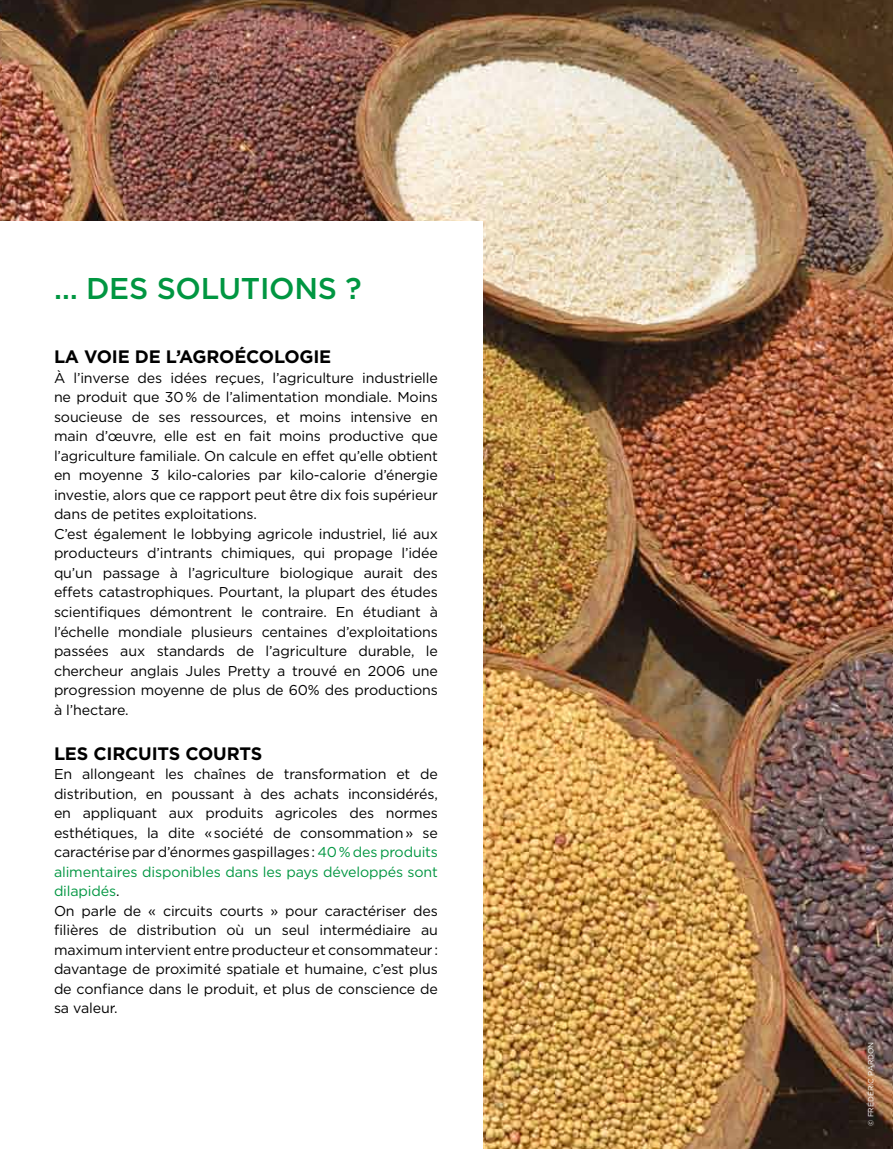
<style>
.page{position:relative;width:893px;height:1149px;background:#fff}
.page>*{position:absolute;margin:0;border:0;box-sizing:border-box;transform-origin:0 0}
.t1{font:500 30px "Gotham";color:#009641}
.t2{font:700 18px "Gotham";letter-spacing:-.01em;color:#000}
.t3{font:14.25px/19.5px "Gotham";letter-spacing:-.01em;color:#000}
.t4{font:7.5px "Gotham";color:#fff}
.s1{color:#009641}
</style>
<div class="page">
<img style="left:0;top:0;width:893px;height:1148px">
<div style="left:0;top:221px;width:483px;height:927px;background:#fff"></div>
<h1 class="t1" style="left:54px;top:268px;width:53px">… DES</h1>
<h1 class="t1" style="left:157px;top:268px;width:21px">SOLUTIONS</h1>
<h1 class="t1" style="left:345px;top:268px;width:18px">?</h1>
<p class="t2" style="left:54px;top:345px;width:279px">LA VOIE DE L’AGROéCOLOGIE</p>
<p class="t3" style="left:54px;top:367px;width:385px">À l’inverse des idées reçues, l’agriculture industrielle ne produit que 30 % de l’alimentation mondiale. Moins soucieuse de ses ressources, et moins intensive en main d’œuvre, elle est en fait moins productive que l’agriculture familiale. On calcule en effet qu’elle obtient en moyenne 3 kilo-calories par kilo-calorie d’énergie investie, alors que ce rapport peut être dix fois supérieur dans de petites exploitations.<br>C’est également le lobbying agricole industriel, lié aux producteurs d’intrants chimiques, qui propage l’idée qu’un passage à l’agriculture biologique aurait des effets catastrophiques. Pourtant, la plupart des études scientifiques démontrent le contraire. En étudiant à l’échelle mondiale plusieurs centaines d’exploitations passées aux standards de l’agriculture durable, le chercheur anglais Jules Pretty a trouvé en 2006 une progression moyenne de plus de 60% des productions à l’hectare.</p>
<p class="t2" style="left:54px;top:741px;width:210px">LES CIRCUITS COURTS</p>
<p class="t3" style="left:54px;top:763px;width:385px">En allongeant les chaînes de transformation et de distribution, en poussant à des achats inconsidérés, en appliquant aux produits agricoles des normes esthétiques, la dite « société de consommation » se caractérise par d’énormes gaspillages : <span class="s1">40 % des produits alimentaires disponibles dans les pays développés sont dilapidés</span>.<br>On parle de « circuits courts » pour caractériser des filières de distribution où un seul intermédiaire au maximum intervient entre producteur et consommateur : davantage de proximité spatiale et humaine, c’est plus de confiance dans le produit, et plus de conscience de sa valeur.</p>
<p class="t4" style="left:866px;top:1125px;width:86px;rotate:-90deg">© Frédéric Pardon</p>
</div>
